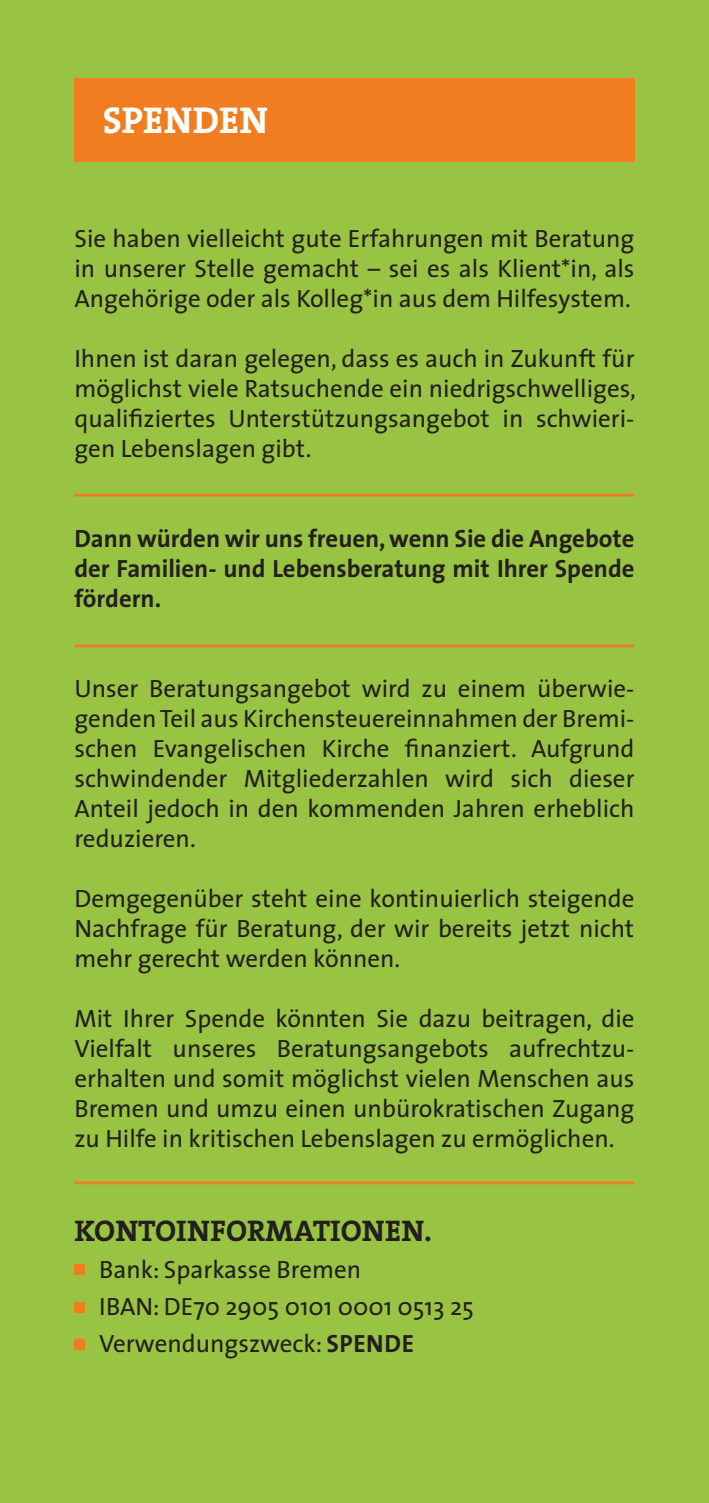
<style>
.page{position:relative;width:709px;height:1503px;background:#fff}
.page>*{position:absolute;margin:0;border:0;box-sizing:border-box;transform-origin:0 0}
.t1{font:700 37.5px "The Serif";letter-spacing:.01em;color:#fff}
.t2{font:700 30px "The Serif";color:#231f20}
.t3{font:25px/30px "The Sans";color:#231f20;text-align:justify}
.t4{font:700 25px/30px "The Sans";color:#231f20;text-align:justify}
.s1{font-weight:700}
</style>
<div class="page">
<div style="left:0;top:0;width:709px;height:1502px;background:#99c343"></div>
<div style="left:74px;top:78px;width:560px;height:84px;background:#f07e20"></div>
<div style="left:74px;top:1264px;width:11px;height:11px;background:#f07e20"></div>
<div style="left:74px;top:1301px;width:11px;height:11px;background:#f07e20"></div>
<div style="left:74px;top:1338px;width:11px;height:11px;background:#f07e20"></div>
<hr style="left:74px;top:1181px;width:560px;height:3px;background:#f07e20">
<hr style="left:74px;top:494px;width:560px;height:2px;background:#f07e20">
<hr style="left:74px;top:644px;width:560px;height:3px;background:#f07e20">
<h1 class="t1" style="left:103px;top:89px;width:167px">SPENDEN</h1>
<p class="t3" style="left:74px;top:223px;width:561px">Sie haben vielleicht gute Erfahrungen mit Beratung in unserer Stelle gemacht – sei es als Klient*in, als Angehörige oder als Kolleg*in aus dem Hilfesystem.</p>
<p class="t3" style="left:74px;top:343px;width:563px">Ihnen ist daran gelegen, dass es auch in Zukunft für möglichst viele Ratsuchende ein niedrigschwelliges, qualifiziertes Unterstützungsangebot in schwieri&shy;gen Lebenslagen gibt.</p>
<p class="t4" style="left:74px;top:523px;width:561px">Dann würden wir uns freuen, wenn Sie die Angebote der Familien- und Lebensberatung mit Ihrer Spende fördern.</p>
<p class="t3" style="left:74px;top:673px;width:561px">Unser Beratungsangebot wird zu einem überwie&shy;genden Teil aus Kirchensteuereinnahmen der Bremi&shy;schen Evangelischen Kirche finanziert. Aufgrund schwindender Mitgliederzahlen wird sich dieser Anteil jedoch in den kommenden Jahren erheblich reduzieren.</p>
<p class="t3" style="left:74px;top:883px;width:561px">Demgegenüber steht eine kontinuierlich steigende Nachfrage für Beratung, der wir bereits jetzt nicht mehr gerecht werden können.</p>
<p class="t3" style="left:74px;top:1003px;width:561px">Mit Ihrer Spende könnten Sie dazu beitragen, die Vielfalt unseres Beratungsangebots aufrechtzu&shy;erhalten und somit möglichst vielen Menschen aus Bremen und umzu einen unbürokratischen Zugang zu Hilfe in kritischen Lebenslagen zu ermöglichen.</p>
<p class="t2" style="left:74px;top:1205px;width:359px">KONTOINFORMATIONEN.</p>
<p class="t3" style="left:99px;top:1250px;width:376px;line-height:37px;text-align:left">Bank: Sparkasse Bremen<br>IBAN: DE70 2905 0101 0001 0513 25<br>Verwendungszweck: <span class="s1">SPENDE</span></p>
</div>
